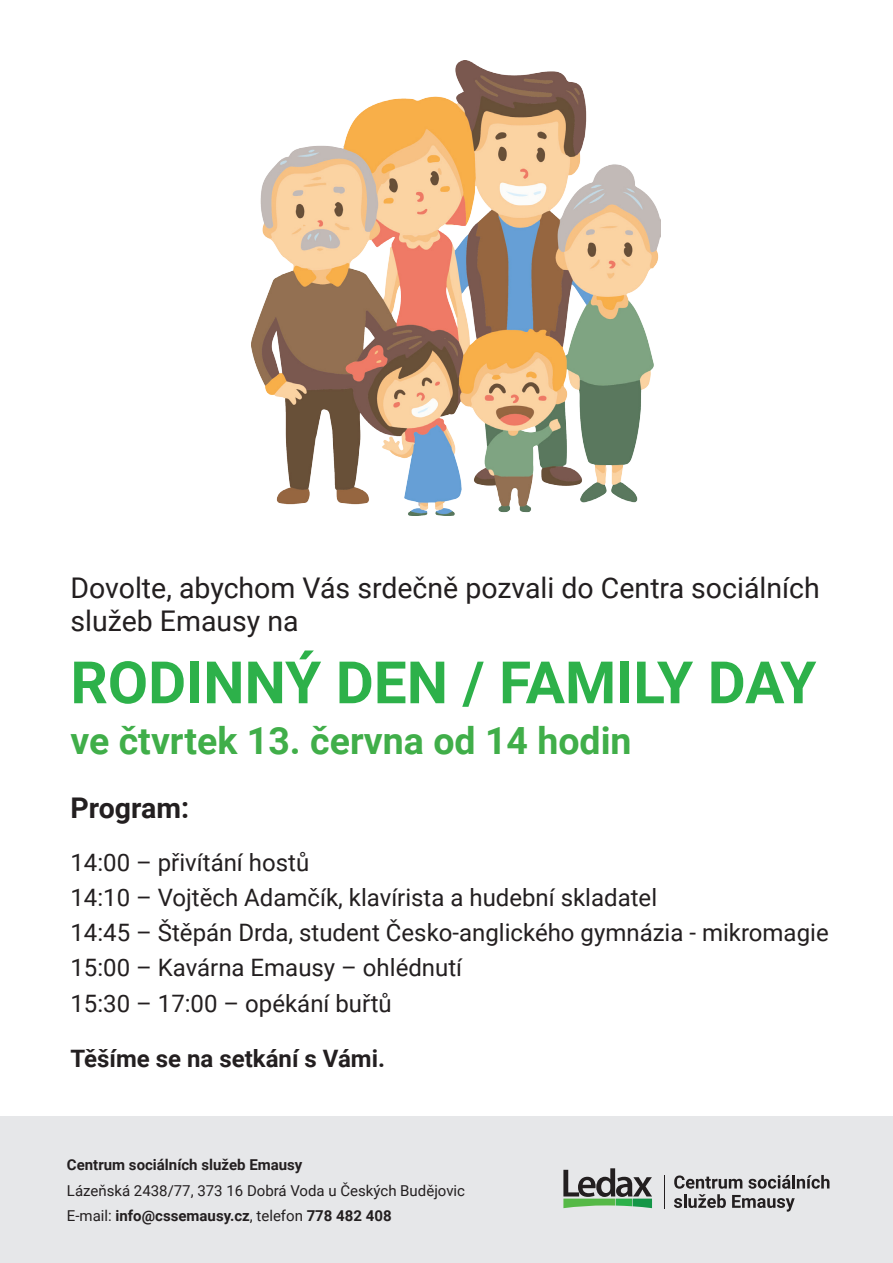
<style>
.page{position:relative;width:893px;height:1263px;background:#fff}
.page>*{position:absolute;margin:0;border:0;box-sizing:border-box;transform-origin:0 0}
.t1{font:700 58.5px "Roboto";color:#2db14a}
.t2{font:700 37.5px "Roboto";color:#40ae49}
.t3{font:28.5px "Roboto";color:#231f20}
.t4{font:700 28.5px "Roboto";color:#231f20}
.t5{font:24px "Roboto";color:#231f20}
.t6{font:700 24px "Roboto";color:#231f20}
.t7{font:15px/25.5px "Roboto";color:#231f20}
.t8{font:700 15px "Roboto";color:#231f20}
.s1{font-weight:700}
</style>
<div class="page">
<div style="left:0;top:1117px;width:893px;height:146px;background:#e6e7e9"></div>
<hr style="left:664px;top:1175px;width:1px;height:33px;background:#231f20">
<svg style="left:674px;top:1175px;width:155px;height:37px"></svg>
<svg style="left:563px;top:1168px;width:89px;height:40px"></svg>
<img style="left:252px;top:60px;width:408px;height:455px">
<p class="t3" style="left:70px;top:567px;width:751px">Dovolte, abychom Vás srdečně pozvali do Centra sociálních</p>
<p class="t3" style="left:70px;top:601px;width:230px">služeb Emausy na</p>
<p class="t1" style="left:70px;top:641px;width:747px">RODINNÝ DEN / FAMILY DAY</p>
<p class="t2" style="left:70px;top:715px;width:563px">ve čtvrtek 13. června od 14 hodin</p>
<p class="t4" style="left:70px;top:788px;width:120px">Program:</p>
<p class="t5" style="left:70px;top:845px;width:240px">14:00 – přivítání hostů</p>
<p class="t5" style="left:70px;top:880px;width:588px">14:10 – Vojtěch Adamčík, klavírista a hudební skladatel</p>
<p class="t5" style="left:70px;top:916px;width:760px">14:45 – Štěpán Drda, student Česko-anglického gymnázia - mikromagie</p>
<p class="t5" style="left:70px;top:951px;width:393px">15:00 – Kavárna Emausy – ohlédnutí</p>
<p class="t5" style="left:70px;top:986px;width:323px">15:30 – 17:00 – opékání buřtů</p>
<p class="t6" style="left:70px;top:1042px;width:316px">Těšíme se na setkání s Vámi.</p>
<p class="t8" style="left:67px;top:1154px;width:237px">Centrum sociálních služeb Emausy</p>
<p class="t7" style="left:67px;top:1177px;width:400px">Lázeňská 2438/77, 373 16 Dobrá Voda u Českých Budějovic<br>E-mail: <span class="s1">info@cssemausy.cz</span>, telefon <span class="s1">778 482 408</span></p>
</div>
